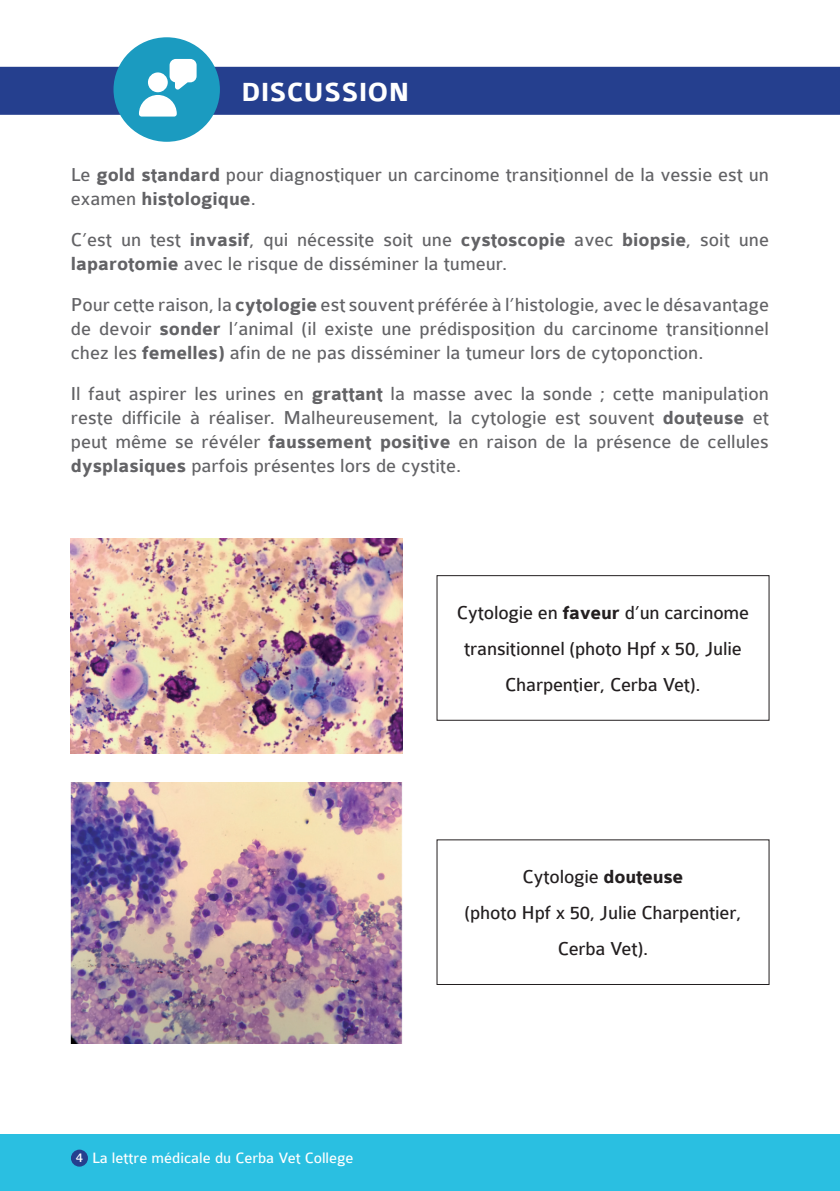
<style>
.page{position:relative;width:840px;height:1191px;background:#fff}
.page>*{position:absolute;margin:0;border:0;box-sizing:border-box;transform-origin:0 0}
.t1{font:700 28px "Colaborate";color:#fff}
.t2{font:20px/24px "Colaborate";color:#636366}
.t3{font:20px/36px "Colaborate";letter-spacing:-.01em;color:#231f20;text-align:center}
.t4{font:16px "Colaborate";color:#fff}
.s1{font-weight:700}
.s2{font-size:14px}
</style>
<div class="page">
<div style="left:0;top:67px;width:839px;height:48px;background:#253f8e"></div>
<div style="left:0;top:1134px;width:839px;height:57px;background:#2abfe1"></div>
<div style="left:71px;top:1149px;width:17px;height:17px;background:#253f8e;border-radius:50%"></div>
<div style="left:113px;top:37px;width:107px;height:105px;background:#1b9bc0;border-radius:50%"></div>
<svg style="left:139px;top:59px;width:57px;height:58px"></svg>
<img style="left:71px;top:539px;width:332px;height:214px">
<img style="left:71px;top:782px;width:332px;height:261px">
<div style="left:436px;top:575px;width:333px;height:145px;border:1px solid #231f20"></div>
<div style="left:436px;top:839px;width:333px;height:146px;border:1px solid #231f20"></div>
<h1 class="t1" style="left:241px;top:77px;width:170px">discussion</h1>
<p class="t2" style="left:71px;top:163px;width:699px">Le <span class="s1">gold standard</span> pour diagnostiquer un carcinome transitionnel de la vessie est un examen <span class="s1">histologique</span>.</p>
<p class="t2" style="left:71px;top:228px;width:699px">C’est un test <span class="s1">invasif</span>, qui nécessite soit une <span class="s1">cystoscopie</span> avec <span class="s1">biopsie</span>, soit une <span class="s1">laparotomie</span> avec le risque de disséminer la tumeur.</p>
<p class="t2" style="left:71px;top:293px;width:699px;text-align:justify">Pour cette raison, la <span class="s1">cytologie</span> est souvent préférée à l’histologie, avec le désavantage de devoir <span class="s1">sonder</span> l’animal (il existe une prédisposition du carcinome transitionnel chez les <span class="s1">femelles)</span> afin de ne pas disséminer la tumeur lors de cytoponction.</p>
<p class="t2" style="left:71px;top:382px;width:699px;text-align:justify">Il faut aspirer les urines en <span class="s1">grattant</span> la masse avec la sonde ; cette manipulation reste difficile à réaliser. Malheureusement, la cytologie est souvent <span class="s1">douteuse</span> et peut même se révéler <span class="s1">faussement positive</span> en raison de la présence de cellules <span class="s1">dysplasiques</span> parfois présentes lors de cystite.</p>
<p class="t3" style="left:456px;top:594px;width:293px">Cytologie en <span class="s1">faveur</span> d’un carcinome transitionnel (photo Hpf x 50, Julie<br>Charpentier, Cerba Vet).</p>
<p class="t4" style="left:76px;top:1149px;width:279px"><span class="s2">4</span> La lettre médicale du Cerba Vet College</p>
<p class="t3" style="left:464px;top:858px;width:278px">Cytologie <span class="s1">douteuse<br></span>(photo Hpf x 50, Julie Charpentier,<br>Cerba Vet).</p>
</div>
